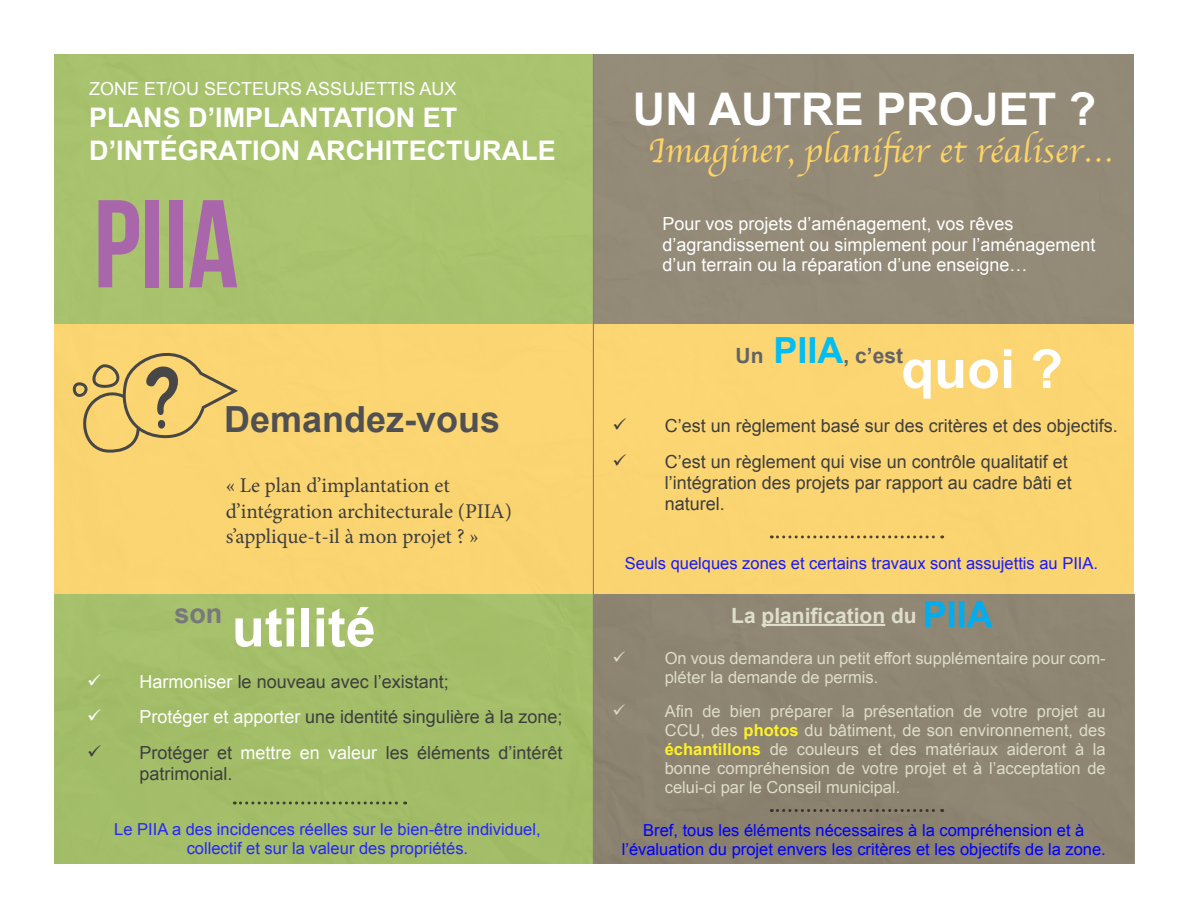
<style>
.page{position:relative;width:1188px;height:918px;background:#fff}
.page>*{position:absolute;margin:0;border:0;box-sizing:border-box;transform-origin:0 0}
.t1{font:124.5px "Bebas Neue";color:#a966aa}
.t2{font:700 54px "Arial";color:#fff}
.t3{font:700 45px "Arial";color:#fff}
.t4{font:36px "Apple Chancery";color:#fed465}
.t5{font:700 36px "Arial";color:#505052}
.t6{font:700 36px "Arial";color:#00aeef}
.t7{font:700 27px/32.4px "Arial";color:#fff}
.t8{font:700 27px "Arial";color:#76787b}
.t9{font:21px/25.2px "Minion Pro";letter-spacing:-.005em;color:#3e3e3f}
.t10{font:700 21px "Arial";color:#dfddcc}
.t11{font:700 21px "Arial";color:#636366}
.List_Paragraph{font:18px/20.7px "Arial";color:#3e3e3f}
.t12{font:18px/20.7px "Arial";color:#fff}
.List_Paragraph-2{font:16.5px/18.9px "Arial";color:#dedcca}
.t13{font:16.5px/18.9px "Arial";color:#00f;text-align:center}
.t14{font:16.5px/18.9px "Arial";color:#2626ff;text-align:center}
.List_Paragraph-3{font:16.5px "Arial";color:#1a1aff}
.s1{font-size:36px;color:#01bdf2}
.s2{font-weight:700;color:#fff229}
.s3{color:#fff}
</style>
<div class="page">
<div style="left:54px;top:594px;width:540px;height:270px;background:#a3bd68"></div>
<div style="left:54px;top:54px;width:540px;height:270px;background:#a9c36e"></div>
<div style="left:594px;top:324px;width:540px;height:270px;background:#fbd571"></div>
<div style="left:54px;top:324px;width:540px;height:270px;background:#fbd571"></div>
<div style="left:594px;top:594px;width:541px;height:270px;background:#8d8472"></div>
<div style="left:594px;top:54px;width:540px;height:270px;background:#938a77"></div>
<svg style="left:771px;top:535px;width:172px;height:3px"></svg>
<svg style="left:72px;top:352px;width:166px;height:101px"></svg>
<svg style="left:234px;top:801px;width:172px;height:3px"></svg>
<svg style="left:771px;top:809px;width:172px;height:3px"></svg>
<hr style="left:593px;top:54px;width:1px;height:810px;background:#a966aa">
<hr style="left:762px;top:624px;width:123px;height:2px;background:#dfddcc">
<p class="t12" style="left:89px;top:79px;width:369px">ZONE ET/OU SECTEURS ASSUJETTIS AUX</p>
<p class="t7" style="left:89px;top:103px;width:468px">PLANS D’IMPLANTATION ET<br>D’INTÉGRATION ARCHITECTURALE</p>
<p class="t1" style="left:94px;top:176px;width:146px">PIIA</p>
<p class="t5" style="left:224px;top:396px;width:278px">Demandez-vous</p>
<p class="t9" style="left:226px;top:473px;width:288px">« Le plan d’implantation et d’intégration architecturale (PIIA) s’applique-t-il à mon projet ? »</p>
<p class="t3" style="left:633px;top:80px;width:465px">UN AUTRE PROJET ?</p>
<p class="t4" style="left:648px;top:122px;width:467px">Imaginer, planifier et réaliser…</p>
<p class="t12" style="left:662px;top:213px;width:435px">Pour vos projets d’aménagement, vos rêves d’agrandissement ou simplement pour l’aménagement d’un terrain ou la réparation d’une enseigne…</p>
<p class="t11" style="left:736px;top:342px;width:169px">Un <span class="s1">PIIA</span>, c’est</p>
<p class="t2" style="left:901px;top:333px;width:163px">quoi ?</p>
<p class="List_Paragraph" style="left:612px;top:416px;width:507px">✓ C’est un règlement basé sur des critères et des objectifs.</p>
<p class="List_Paragraph" style="left:665px;top:452px;width:409px;text-indent:-52px">✓ C’est un règlement qui vise un contrôle qualitatif et l’intégration des projets par rapport au cadre bâti et naturel.</p>
<p class="List_Paragraph-3" style="left:625px;top:552px;width:475px">Seuls quelques zones et certains travaux sont assujettis au PIIA.</p>
<p class="t2" style="left:232px;top:592px;width:146px">utilité</p>
<p class="t10" style="left:731px;top:601px;width:187px">La planification du</p>
<p class="t6" style="left:923px;top:591px;width:72px">PIIA</p>
<p class="List_Paragraph-2" style="left:665px;top:649px;width:442px;text-indent:-52px">✓ On vous demandera un petit effort supplémentaire pour com&shy;pléter la demande de permis.</p>
<p class="List_Paragraph-2" style="left:665px;top:702px;width:442px;text-align:justify;text-indent:-52px">✓ Afin de bien préparer la présentation de votre projet au CCU, des <span class="s2">photos</span> du bâtiment, de son environnement, des <span class="s2">échantillons</span> de couleurs et des matériaux aideront à la bonne compréhension de votre projet et à l’acceptation de celui-ci par le Conseil municipal.</p>
<p class="t13" style="left:622px;top:821px;width:486px">Bref, tous les éléments nécessaires à la compréhension et à l’évaluation du projet envers les critères et les objectifs de la zone.</p>
<p class="t8" style="left:174px;top:596px;width:50px">son</p>
<p class="List_Paragraph" style="left:87px;top:671px;width:363px"><span class="s3">✓ Harmoniser</span> le nouveau avec l’existant;</p>
<p class="List_Paragraph" style="left:87px;top:707px;width:477px"><span class="s3">✓ Protéger et apporter</span> une identité singulière à la zone;</p>
<p class="List_Paragraph" style="left:140px;top:742px;width:424px;text-indent:-52px">✓ Protéger et <span class="s3">mettre en valeur</span> les éléments d’intérêt patrimonial.</p>
<p class="t14" style="left:114px;top:820px;width:428px">Le PIIA a des incidences réelles sur le bien-être individuel, collectif et sur la valeur des propriétés.</p>
</div>
